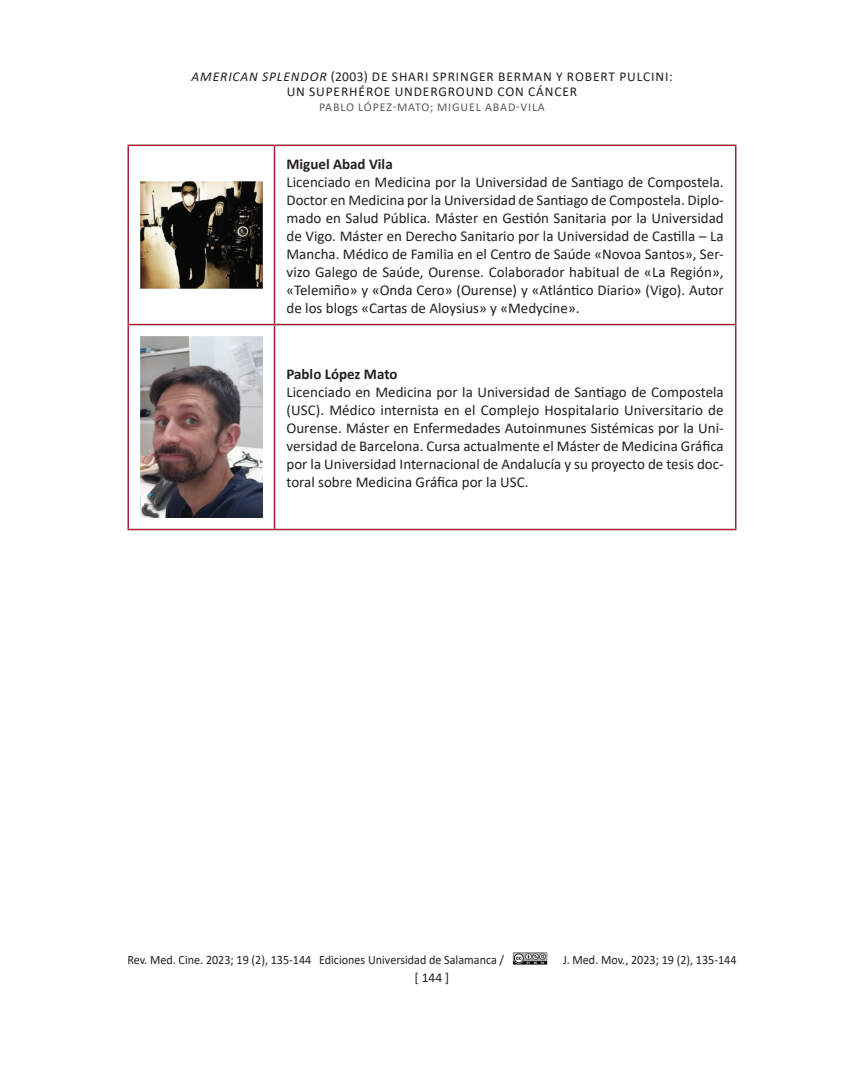
<style>
.page{position:relative;width:864px;height:1080px;background:#fff}
.page>*{position:absolute;margin:0;border:0;box-sizing:border-box;transform-origin:0 0}
.author{font:15px/18px "Calibri";color:#231f20;text-align:justify}
.author-2{font:700 15px "Calibri";color:#231f20}
.t1{font:13.5px/15px "Calibri";letter-spacing:.065em;color:#231f20;text-align:center}
.t2{font:12.75px "Calibri";color:#231f20;scale:.95 1}
.t3{font:12px "Calibri";letter-spacing:.075em;color:#57585a}
.s1{font-style:italic}
</style>
<div class="page">
<img style="left:513px;top:952px;width:34px;height:12px">
<hr style="left:128px;top:145px;width:146px;height:1px;background:#a32037">
<hr style="left:128px;top:146px;width:1px;height:178px;background:#a32037">
<hr style="left:274px;top:145px;width:462px;height:1px;background:#a32037">
<hr style="left:274px;top:146px;width:1px;height:178px;background:#a32037">
<hr style="left:735px;top:146px;width:1px;height:178px;background:#a32037">
<hr style="left:128px;top:324px;width:146px;height:1px;background:#a32037">
<hr style="left:128px;top:325px;width:1px;height:204px;background:#a32037">
<hr style="left:274px;top:324px;width:462px;height:1px;background:#a32037">
<hr style="left:274px;top:325px;width:1px;height:204px;background:#a32037">
<hr style="left:735px;top:325px;width:1px;height:204px;background:#a32037">
<hr style="left:128px;top:529px;width:146px;height:1px;background:#a32037">
<hr style="left:274px;top:529px;width:462px;height:1px;background:#a32037">
<img style="left:140px;top:182px;width:123px;height:106px">
<img style="left:140px;top:337px;width:123px;height:181px">
<p class="t1" style="left:192px;top:68px;width:483px"><span class="s1">AMERICAN SPLENDOR</span> (2003) DE SHARI SPRINGER BERMAN Y ROBERT PULCINI:<br>UN SUPERHÉROE UNDERGROUND CON CÁNCER</p>
<p class="t3" style="left:319px;top:98px;width:227px">PABLO LÓPEZ-MATO; MIGUEL ABAD-VILA</p>
<p class="author-2" style="left:286px;top:153px;width:108px">Miguel Abad Vila</p>
<p class="author" style="left:286px;top:172px;width:439px">Licenciado en Medicina por la Universidad de Santiago de Compostela.<br>Doctor en Medicina por la Universidad de Santiago de Compostela. Diplo&shy;mado en Salud Pública. Máster en Gestión Sanitaria por la Universidad de Vigo. Máster en Derecho Sanitario por la Universidad de Castilla – La Mancha. Médico de Familia en el Centro de Saúde «Novoa Santos», Ser&shy;vizo Galego de Saúde, Ourense. Colaborador habitual de «La Región», «Telemiño» y «Onda Cero» (Ourense) y «Atlántico Diario» (Vigo). Autor de los blogs «Cartas de Aloysius» y «Medycine».</p>
<p class="author-2" style="left:286px;top:363px;width:112px">Pablo López Mato</p>
<p class="author" style="left:286px;top:382px;width:439px">Licenciado en Medicina por la Universidad de Santiago de Compostela (USC). Médico internista en el Complejo Hospitalario Universitario de Ourense. Máster en Enfermedades Autoinmunes Sistémicas por la Uni&shy;versidad de Barcelona. Cursa actualmente el Máster de Medicina Gráfica por la Universidad Internacional de Andalucía y su proyecto de tesis doc&shy;toral sobre Medicina Gráfica por la USC.</p>
<p class="t2" style="left:128px;top:951px;width:398px">Rev. Med. Cine. 2023; 19 (2), 135-144 Ediciones Universidad de Salamanca /</p>
<p class="t2" style="left:563px;top:951px;width:184px">J. Med. Mov., 2023; 19 (2), 135-144</p>
<p class="t1" style="left:415px;top:970px;width:36px">[ 144 ]</p>
</div>
